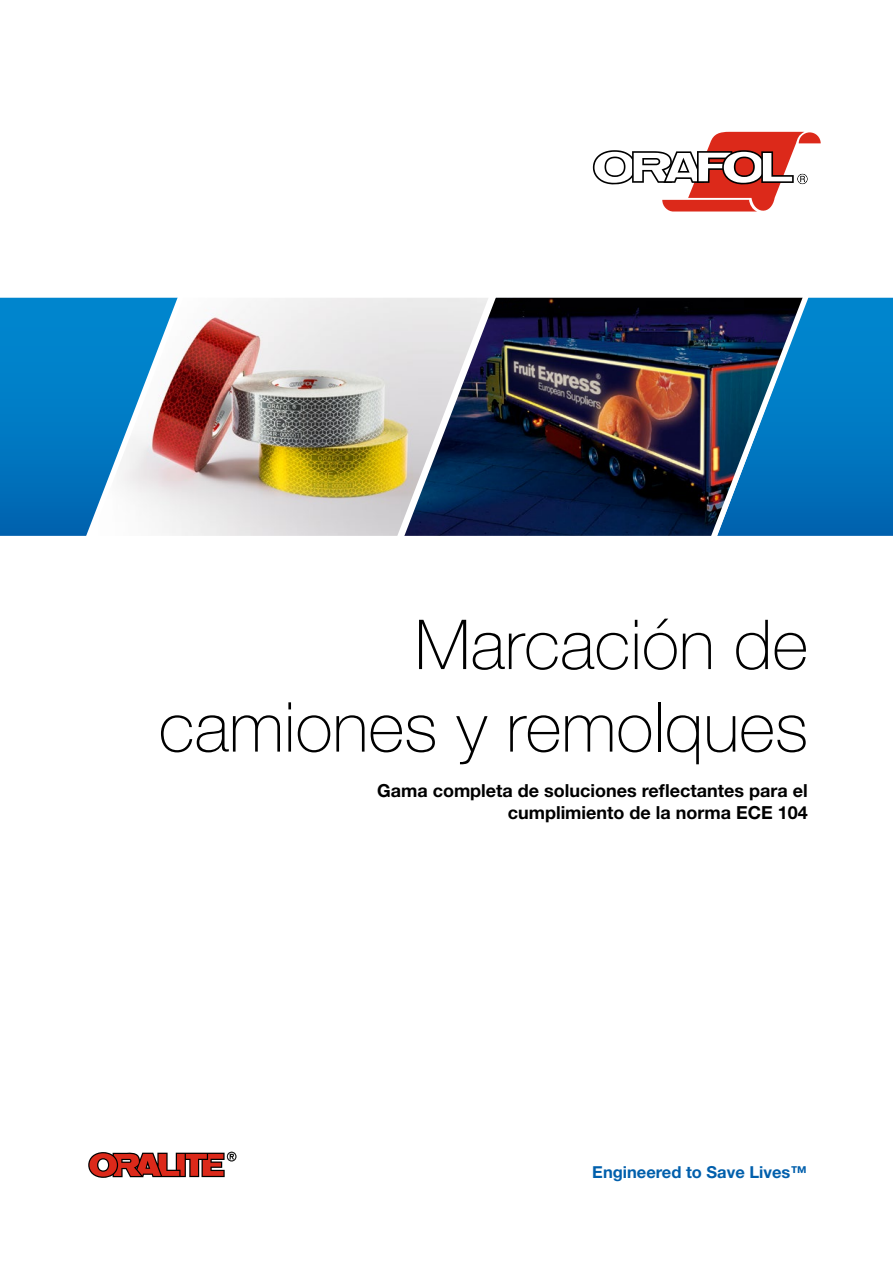
<style>
.page{position:relative;width:893px;height:1263px;background:#fff}
.page>*{position:absolute;margin:0;border:0;box-sizing:border-box;transform-origin:0 0}
.t1{font:100 69px/82.5px "Helvetica Neue LT Std";color:#000;text-align:right}
.t2{font:700 18px/21.6px "Helvetica Neue LT Std";color:#000;text-align:right}
.t3{font:700 16.5px "Helvetica Neue LT Std";color:#005fac}
</style>
<div class="page">
<svg style="left:593px;top:132px;width:228px;height:80px"></svg>
<svg style="left:88px;top:1152px;width:148px;height:26px"></svg>
<svg style="left:825px;top:298px;width:68px;height:238px;background:#0078c2"></svg>
<svg style="left:0;top:298px;width:56px;height:238px;background:#0078c2"></svg>
<img style="left:513px;top:298px;width:168px;height:238px">
<img style="left:200px;top:298px;width:168px;height:238px">
<svg style="left:56px;top:297px;width:144px;height:239px"></svg>
<svg style="left:368px;top:297px;width:145px;height:239px;background:#858b90"></svg>
<img style="left:681px;top:297px;width:144px;height:239px">
<h1 class="t1" style="left:159px;top:603px;width:651px">Marcación de camiones y remolques</h1>
<p class="t2" style="left:377px;top:779px;width:432px">Gama completa de soluciones reflectantes para el cumplimiento de la norma ECE 104</p>
<p class="t3" style="left:592px;top:1162px;width:216px">Engineered to Save Lives™</p>
</div>
